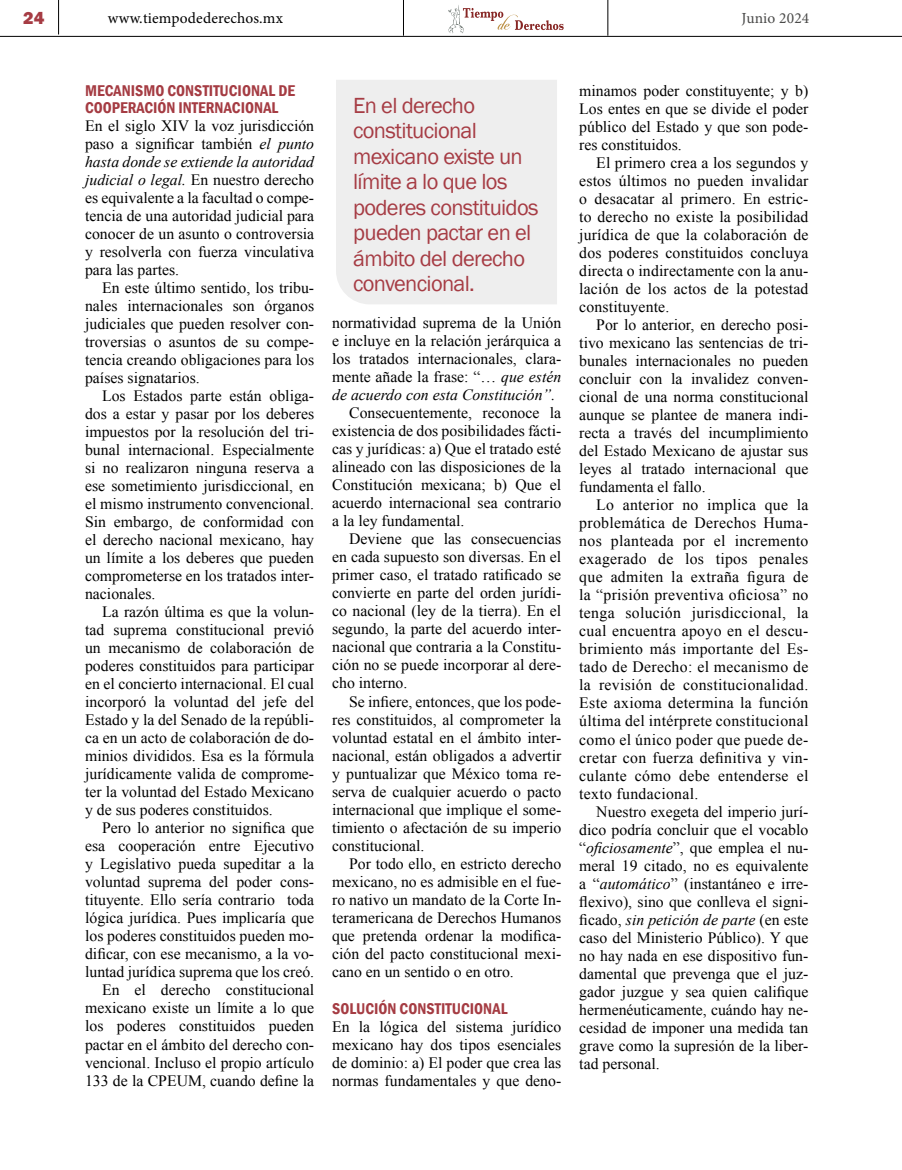
<style>
.page{position:relative;width:902px;height:1170px;background:#fff}
.page>*{position:absolute;margin:0;border:0;box-sizing:border-box;transform-origin:0 0}
.t1{font:22.5px/25.5px "Franklin Gothic";letter-spacing:-.03em;color:#a63c44}
.t2{font:800 18px "Franklin Gothic";color:#a63c44}
.t3{font:600 condensed 16.05px/16.5px "Franklin Gothic";color:#a53c43}
.t4{font:15.75px/18px "Times New Roman";color:#000;text-align:justify}
.t5{font:15.45px "Minion Pro";letter-spacing:.01em;color:#000}
.t6{font:15.45px "Minion Pro";letter-spacing:.01em;color:#4a4a49}
.s1{font-style:italic}
</style>
<div class="page">
<hr style="left:58px;top:0;width:1px;height:34px;background:#000">
<hr style="left:0;top:36px;width:901px;height:1px;background:#000">
<hr style="left:403px;top:0;width:1px;height:36px;background:#000">
<hr style="left:607px;top:0;width:1px;height:36px;background:#000">
<svg style="left:448px;top:5px;width:115px;height:29px"></svg>
<div style="left:336px;top:80px;width:221px;height:224px;background:#eee"></div>
<p class="t2" style="left:23px;top:6px;width:23px">24</p>
<p class="t5" style="left:108px;top:8px;width:177px">www.tiempodederechos.mx</p>
<p class="t6" style="left:741px;top:8px;width:69px">Junio 2024</p>
<p class="t3" style="left:85px;top:82px;width:211px">MECANISMO CONSTITUCIONAL DE<br>COOPERACIÓN INTERNACIONAL</p>
<p class="t4" style="left:85px;top:116px;width:230px">En el siglo XIV la voz jurisdicción paso a significar también <span class="s1">el punto hasta donde se extiende la autoridad judicial o legal.</span> En nuestro derecho es equivalente a la facultad o compe&shy;tencia de una autoridad judicial para conocer de un asunto o controversia y resolverla con fuerza vinculativa para las partes.</p>
<p class="t4" style="left:85px;top:278px;width:230px;text-indent:17px">En este último sentido, los tribu&shy;nales internacionales son órganos judiciales que pueden resolver con&shy;troversias o asuntos de su compe&shy;tencia creando obligaciones para los países signatarios.</p>
<p class="t4" style="left:85px;top:386px;width:230px;text-indent:17px">Los Estados parte están obliga&shy;dos a estar y pasar por los deberes impuestos por la resolución del tri&shy;bunal internacional. Especialmente si no realizaron ninguna reserva a ese sometimiento jurisdiccional, en el mismo instrumento convencional.<br>Sin embargo, de conformidad con el derecho nacional mexicano, hay un límite a los deberes que pueden comprometerse en los tratados inter&shy;nacionales.</p>
<p class="t4" style="left:85px;top:602px;width:230px;text-indent:17px">La razón última es que la volun&shy;tad suprema constitucional previó un mecanismo de colaboración de poderes constituidos para participar en el concierto internacional. El cual incorporó la voluntad del jefe del Estado y la del Senado de la repúbli&shy;ca en un acto de colaboración de do&shy;minios divididos. Esa es la fórmula jurídicamente valida de comprome&shy;ter la voluntad del Estado Mexicano y de sus poderes constituidos.</p>
<p class="t4" style="left:85px;top:818px;width:230px;text-align:right">Pero lo anterior no significa que esa cooperación entre Ejecutivo y Legislativo pueda supeditar a la voluntad suprema del poder cons&shy;tituyente. Ello sería contrario toda lógica jurídica. Pues implicaría que los poderes constituidos pueden mo&shy;dificar, con ese mecanismo, a la vo&shy;luntad jurídica suprema que los creó.<br>En el derecho constitucional mexicano existe un límite a lo que los poderes constituidos pueden pactar en el ámbito del derecho con&shy;vencional. Incluso el propio artículo 133 de la CPEUM, cuando define la</p>
<h1 class="t1" style="left:353px;top:93px;width:187px">En el derecho constitucional mexicano existe un límite a lo que los poderes constituidos pueden pactar en el ámbito del derecho convencional.</h1>
<p class="t4" style="left:332px;top:314px;width:230px">normatividad suprema de la Unión e incluye en la relación jerárquica a los tratados internacionales, clara&shy;mente añade la frase: “… <span class="s1">que estén de acuerdo con esta Constitución”.</span></p>
<p class="t4" style="left:332px;top:404px;width:230px;text-indent:17px">Consecuentemente, reconoce la existencia de dos posibilidades fácti&shy;cas y jurídicas: a) Que el tratado esté alineado con las disposiciones de la Constitución mexicana; b) Que el acuerdo internacional sea contrario a la ley fundamental.</p>
<p class="t4" style="left:332px;top:530px;width:230px;text-indent:17px">Deviene que las consecuencias en cada supuesto son diversas. En el primer caso, el tratado ratificado se convierte en parte del orden jurídi&shy;co nacional (ley de la tierra). En el segundo, la parte del acuerdo inter&shy;nacional que contraria a la Constitu&shy;ción no se puede incorporar al dere&shy;cho interno.</p>
<p class="t4" style="left:332px;top:692px;width:230px;text-indent:17px">Se infiere, entonces, que los pode&shy;res constituidos, al comprometer la voluntad estatal en el ámbito inter&shy;nacional, están obligados a advertir y puntualizar que México toma re&shy;serva de cualquier acuerdo o pacto internacional que implique el some&shy;timiento o afectación de su imperio constitucional.</p>
<p class="t4" style="left:332px;top:854px;width:230px;text-indent:17px">Por todo ello, en estricto derecho mexicano, no es admisible en el fue&shy;ro nativo un mandato de la Corte In&shy;teramericana de Derechos Humanos que pretenda ordenar la modifica&shy;ción del pacto constitucional mexi&shy;cano en un sentido o en otro.</p>
<p class="t3" style="left:332px;top:999px;width:177px">SOLUCIÓN CONSTITUCIONAL</p>
<p class="t4" style="left:332px;top:1016px;width:230px">En la lógica del sistema jurídico mexicano hay dos tipos esenciales de dominio: a) El poder que crea las normas fundamentales y que deno-</p>
<p class="t4" style="left:579px;top:81px;width:230px">minamos poder constituyente; y b)<br>Los entes en que se divide el poder público del Estado y que son pode&shy;res constituidos.</p>
<p class="t4" style="left:579px;top:153px;width:230px;text-indent:17px">El primero crea a los segundos y estos últimos no pueden invalidar o desacatar al primero. En estric&shy;to derecho no existe la posibilidad jurídica de que la colaboración de dos poderes constituidos concluya directa o indirectamente con la anu&shy;lación de los actos de la potestad constituyente.</p>
<p class="t4" style="left:579px;top:315px;width:230px;text-indent:17px">Por lo anterior, en derecho posi&shy;tivo mexicano las sentencias de tri&shy;bunales internacionales no pueden concluir con la invalidez conven&shy;cional de una norma constitucional aunque se plantee de manera indi&shy;recta a través del incumplimiento del Estado Mexicano de ajustar sus leyes al tratado internacional que fundamenta el fallo.</p>
<p class="t4" style="left:579px;top:496px;width:231px;text-indent:17px">Lo anterior no implica que la problemática de Derechos Huma&shy;nos planteada por el incremento exagerado de los tipos penales que admiten la extraña figura de la “prisión preventiva oficiosa” no tenga solución jurisdiccional, la cual encuentra apoyo en el descu&shy;brimiento más importante del Es&shy;tado de Derecho: el mecanismo de la revisión de constitucionalidad.<br>Este axioma determina la función última del intérprete constitucional como el único poder que puede de&shy;cretar con fuerza definitiva y vin&shy;culante cómo debe entenderse el texto fundacional.</p>
<p class="t4" style="left:579px;top:802px;width:230px;text-indent:17px">Nuestro exegeta del imperio jurí&shy;dico podría concluir que el vocablo “<span class="s1">oficiosamente</span>”, que emplea el nu&shy;meral 19 citado, no es equivalente a “<span class="s1">automático</span>” (instantáneo e irre&shy;flexivo), sino que conlleva el signi&shy;ficado, <span class="s1">sin petición de parte</span> (en este caso del Ministerio Público). Y que no hay nada en ese dispositivo fun&shy;damental que prevenga que el juz&shy;gador juzgue y sea quien califique hermenéuticamente, cuándo hay ne&shy;cesidad de imponer una medida tan grave como la supresión de la liber&shy;tad personal.</p>
</div>
